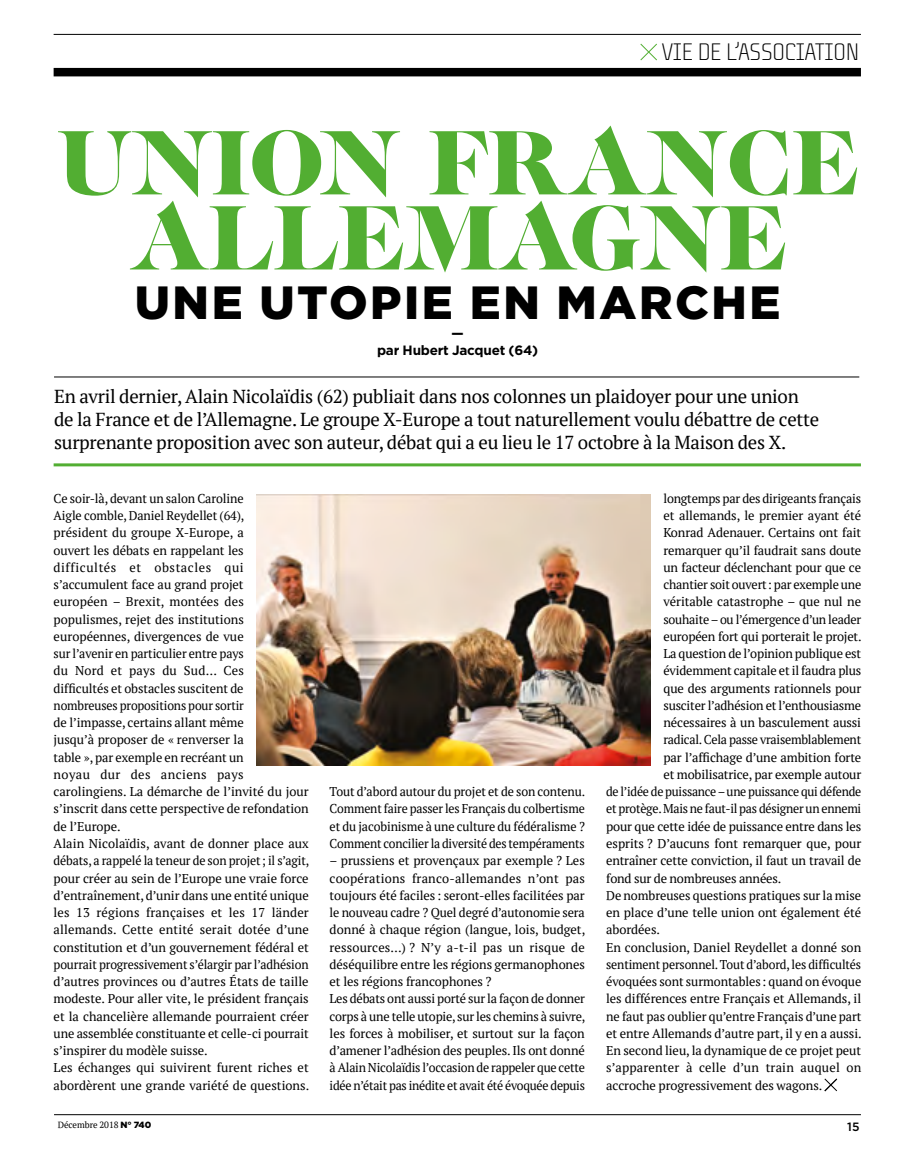
<style>
.page{position:relative;width:915px;height:1170px;background:#fff}
.page>*{position:absolute;margin:0;border:0;box-sizing:border-box;transform-origin:0 0}
.t1{font:91.5px/75px "Caslon Graphique SHOP";letter-spacing:-.005em;color:#52ae32;text-align:center}
.t2{font:900 46.5px "Gotham";letter-spacing:.055em;color:#000}
.t3{font:25.95px "Transfer B Gauge";letter-spacing:-.01em;color:#000}
.t4{font:18.75px/22.5px "PT Serif";letter-spacing:-.015em;color:#000}
.t5{font:900 18px "Gotham";color:#000}
.t6{font:700 13.5px "Gotham";letter-spacing:-.015em;color:#000}
.t7{font:12.75px/17.2px "PT Serif";letter-spacing:-.005em;color:#000}
.t8{font:12.75px "PT Serif";letter-spacing:-.005em;color:#000;scale:.95 1}
.t9{font:12.75px "PT Serif";letter-spacing:-.005em;color:#000;scale:.96 1}
.t10{font:12.75px "PT Serif";letter-spacing:.015em;color:#000}
.t11{font:500 12px "Gotham";color:#000}
.t12{font:9px "PT Serif";letter-spacing:-.005em;color:#000}
.s1{font-family:"Gotham";font-weight:900}
</style>
<div class="page">
<hr style="left:54px;top:1114px;width:806px;height:1px;background:#000">
<hr style="left:54px;top:34px;width:806px;height:1px;background:#000">
<svg style="left:640px;top:43px;width:17px;height:18px"></svg>
<div style="left:54px;top:68px;width:806px;height:8px;background:#000"></div>
<hr style="left:54px;top:376px;width:805px;height:1px;background:#000">
<hr style="left:54px;top:463px;width:806px;height:3px;background:#52ae32">
<svg style="left:824px;top:1078px;width:13px;height:13px"></svg>
<img style="left:256px;top:494px;width:394px;height:272px">
<h3 class="t3" style="left:661px;top:38px;width:199px">VIE DE L’ASSOCIATION</h3>
<h1 class="t1" style="left:57px;top:128px;width:801px">UNION FRANCE<br>ALLEMAGNE</h1>
<h2 class="t2" style="left:135px;top:270px;width:647px">UNE UTOPIE EN MARCHE</h2>
<h3 class="t5" style="left:452px;top:314px;width:12px">_</h3>
<p class="t6" style="left:377px;top:341px;width:163px">par Hubert Jacquet (64)</p>
<p class="t4" style="left:54px;top:385px;width:766px">En avril dernier, Alain Nicolaïdis (62) publiait dans nos colonnes un plaidoyer pour une union de la France et de l’Allemagne. Le groupe X-Europe a tout naturellement voulu débattre de cette surprenante proposition avec son auteur, débat qui a eu lieu le 17 octobre à la Maison des X.</p>
<p class="t7" style="left:54px;top:489px;width:257px">Ce soir-là, devant un salon Caroline<br>Aigle comble, Daniel Reydellet (64),<br>président du groupe X-Europe, a<br>ouvert les débats en rappelant les difficultés et obstacles qui s’accumulent face au grand projet<br>européen – Brexit, montées des populismes, rejet des institutions européennes, divergences de vue<br>sur l’avenir en particulier entre pays<br>du Nord et pays du Sud… Ces<br>difficultés et obstacles suscitent de nombreuses propositions pour sortir<br>de l’impasse, certains allant même<br>jusqu’à proposer de « renverser la<br>table », par exemple en recréant un<br>noyau dur des anciens pays carolingiens. La démarche de l’invité du jour s’inscrit dans cette perspective de refondation de l’Europe.<br>Alain Nicolaïdis, avant de donner place aux débats, a rappelé la teneur de son projet; il s’agit, pour créer au sein de l’Europe une vraie force d’entraînement, d’unir dans une entité unique les 13 régions françaises et les 17 länder allemands. Cette entité serait dotée d’une constitution et d’un gouvernement fédéral et pourrait progressivement s’élargir par l’adhésion d’autres provinces ou d’autres États de taille modeste. Pour aller vite, le président français et la chancelière allemande pourraient créer une assemblée constituante et celle-ci pourrait s’inspirer du modèle suisse.<br>Les échanges qui suivirent furent riches et abordèrent une grande variété de questions.</p>
<p class="t7" style="left:329px;top:782px;width:257px;text-align:justify">Tout d’abord autour du projet et de son contenu.<br>Comment faire passer les Français du colbertisme et du jacobinisme à une culture du fédéralisme ?<br>Comment concilier la diversité des tempéraments</p>
<p class="t7" style="left:329px;top:851px;width:257px">– prussiens et provençaux par exemple ? Les coopérations franco-allemandes n’ont pas toujours été faciles : seront-elles facilitées par le nouveau cadre ? Quel degré d’autonomie sera donné à chaque région (langue, lois, budget, ressources…) ? N’y a-t-il pas un risque de déséquilibre entre les régions germanophones et les régions francophones ?<br>Les débats ont aussi porté sur la façon de donner corps à une telle utopie, sur les chemins à suivre, les forces à mobiliser, et surtout sur la façon d’amener l’adhésion des peuples. Ils ont donné à Alain Nicolaïdis l’occasion de rappeler que cette idée n’était pas inédite et avait été évoquée depuis</p>
<p class="t7" style="left:663px;top:489px;width:199px">longtemps par des dirigeants français</p>
<p class="t7" style="left:663px;top:506px;width:199px">et allemands, le premier ayant été</p>
<p class="t7" style="left:663px;top:524px;width:199px">Konrad Adenauer. Certains ont fait</p>
<p class="t7" style="left:663px;top:541px;width:199px">remarquer qu’il faudrait sans doute</p>
<p class="t7" style="left:663px;top:558px;width:199px">un facteur déclenchant pour que ce</p>
<p class="t7" style="left:663px;top:575px;width:199px">chantier soit ouvert: par exemple une</p>
<p class="t7" style="left:663px;top:593px;width:199px">véritable catastrophe – que nul ne</p>
<p class="t7" style="left:663px;top:610px;width:199px">souhaite – ou l’émergence d’un leader</p>
<p class="t7" style="left:663px;top:627px;width:200px">européen fort qui porterait le projet.</p>
<p class="t7" style="left:663px;top:644px;width:199px">La question de l’opinion publique est</p>
<p class="t7" style="left:663px;top:662px;width:199px">évidemment capitale et il faudra plus</p>
<p class="t7" style="left:663px;top:679px;width:199px">que des arguments rationnels pour</p>
<p class="t7" style="left:663px;top:696px;width:199px">susciter l’adhésion et l’enthousiasme</p>
<p class="t7" style="left:663px;top:713px;width:199px">nécessaires à un basculement aussi</p>
<p class="t7" style="left:663px;top:731px;width:199px">radical. Cela passe vraisemblablement</p>
<p class="t7" style="left:663px;top:748px;width:199px">par l’affichage d’une ambition forte</p>
<p class="t7" style="left:663px;top:765px;width:199px">et mobilisatrice, par exemple autour</p>
<p class="t8" style="left:606px;top:783px;width:270px">de l’idée de puissance – une puissance qui défende</p>
<p class="t9" style="left:606px;top:800px;width:267px">et protège. Mais ne faut-il pas désigner un ennemi</p>
<p class="t7" style="left:606px;top:817px;width:256px">pour que cette idée de puissance entre dans les</p>
<p class="t7" style="left:606px;top:834px;width:256px">esprits ? D’aucuns font remarquer que, pour</p>
<p class="t7" style="left:606px;top:851px;width:256px">entraîner cette conviction, il faut un travail de</p>
<p class="t7" style="left:606px;top:869px;width:177px">fond sur de nombreuses années.</p>
<p class="t7" style="left:606px;top:886px;width:256px">De nombreuses questions pratiques sur la mise</p>
<p class="t7" style="left:606px;top:903px;width:256px">en place d’une telle union ont également été</p>
<p class="t7" style="left:606px;top:920px;width:55px">abordées.</p>
<p class="t7" style="left:606px;top:938px;width:256px">En conclusion, Daniel Reydellet a donné son</p>
<p class="t8" style="left:606px;top:955px;width:270px">sentiment personnel. Tout d’abord, les difficultés</p>
<p class="t7" style="left:606px;top:972px;width:256px">évoquées sont surmontables: quand on évoque</p>
<p class="t7" style="left:606px;top:989px;width:256px">les différences entre Français et Allemands, il</p>
<p class="t7" style="left:606px;top:1007px;width:257px">ne faut pas oublier qu’entre Français d’une part</p>
<p class="t7" style="left:606px;top:1024px;width:257px">et entre Allemands d’autre part, il y en a aussi.</p>
<p class="t7" style="left:606px;top:1041px;width:256px">En second lieu, la dynamique de ce projet peut</p>
<p class="t10" style="left:606px;top:1059px;width:257px">s’apparenter à celle d’un train auquel on</p>
<p class="t7" style="left:606px;top:1076px;width:218px">accroche progressivement des wagons.</p>
<p class="t12" style="left:58px;top:1119px;width:95px">Décembre 2018 <span class="s1">N° 740</span></p>
<p class="t11" style="left:846px;top:1118px;width:14px">15</p>
</div>
